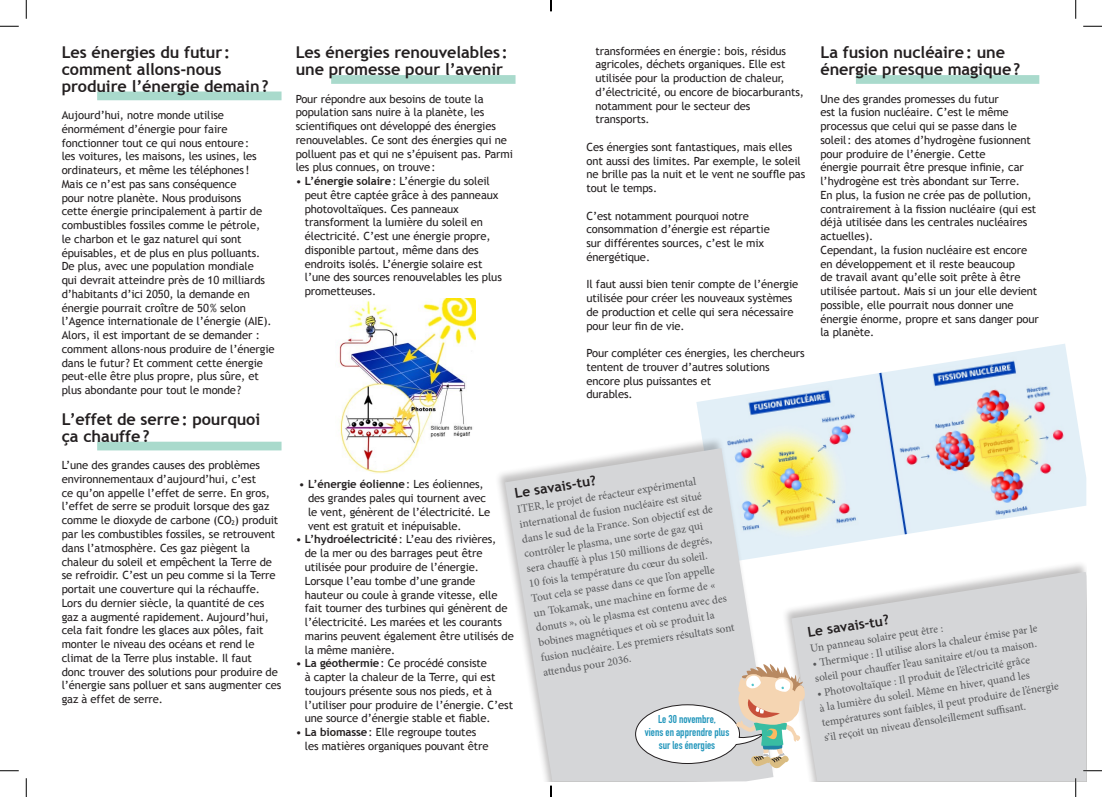
<style>
.page{position:relative;width:1102px;height:797px;background:#fff}
.page>*{position:absolute;margin:0;border:0;box-sizing:border-box;transform-origin:0 0}
.t1{font:700 16.25px/16.9px "Trebuchet MS";letter-spacing:-.005em;color:#231f20}
.t2{font:700 13.75px "Trebuchet MS";color:#231f20}
.t3{font:11.25px/13.8px "Trebuchet MS";letter-spacing:-.01em;color:#231f20}
.t4{font:11.25px/15px "Minion Pro";color:#57585a}
.t5{font:700 11.25px/13.1px "DIN Condensed";color:#2497bc;text-align:center}
.s1{font-weight:700}
</style>
<div class="page">
<img style="left:696px;top:344px;width:390px;height:211px">
<div style="left:97px;top:91px;width:184px;height:9px;background:#a9dacc"></div>
<div style="left:97px;top:441px;width:184px;height:9px;background:#a9dacc"></div>
<div style="left:331px;top:75px;width:184px;height:9px;background:#a9dacc"></div>
<div style="left:495px;top:436px;width:280px;height:345px;background:#231f20;opacity:.28"></div>
<svg style="left:505px;top:448px;width:268px;height:333px;fill:#d5d6d8"></svg>
<div style="left:855px;top:75px;width:184px;height:9px;background:#a9dacc"></div>
<div style="left:781px;top:560px;width:305px;height:221px;background:#231f20;opacity:.28"></div>
<svg style="left:791px;top:572px;width:295px;height:209px;fill:#d5d6d8"></svg>
<svg style="left:635px;top:663px;width:170px;height:105px"></svg>
<img style="left:339px;top:299px;width:136px;height:175px">
<svg style="left:0;top:25px;width:19px;height:2px"></svg>
<svg style="left:1083px;top:25px;width:18px;height:2px"></svg>
<svg style="left:0;top:770px;width:19px;height:1px"></svg>
<svg style="left:1083px;top:770px;width:18px;height:1px"></svg>
<svg style="left:25px;top:0;width:2px;height:19px"></svg>
<svg style="left:25px;top:778px;width:2px;height:19px"></svg>
<svg style="left:1075px;top:0;width:1px;height:19px"></svg>
<svg style="left:1074px;top:778px;width:2px;height:19px"></svg>
<svg style="left:550px;top:785px;width:1px;height:12px"></svg>
<p class="t1" style="left:62px;top:44px;width:208px">Les énergies du futur : comment allons-nous produire l’énergie demain?</p>
<p class="t3" style="left:62px;top:108px;width:197px">Aujourd’hui, notre monde utilise énormément d’énergie pour faire fonctionner tout ce qui nous entoure: les voitures, les maisons, les usines, les ordinateurs, et même les téléphones !</p>
<p class="t3" style="left:62px;top:177px;width:202px">Mais ce n’est pas sans conséquence<br>pour notre planète. Nous produisons cette énergie principalement à partir de combustibles fossiles comme le pétrole, le charbon et le gaz naturel qui sont épuisables, et de plus en plus polluants.</p>
<p class="t3" style="left:62px;top:260px;width:211px">De plus, avec une population mondiale qui devrait atteindre près de 10 milliards d’habitants d’ici 2050, la demande en énergie pourrait croître de 50% selon l’Agence internationale de l’énergie (AIE).</p>
<p class="t3" style="left:62px;top:328px;width:214px">Alors, il est important de se demander : comment allons-nous produire de l’énergie dans le futur? Et comment cette énergie peut-elle être plus propre, plus sûre, et plus abondante pour tout le monde?</p>
<p class="t1" style="left:62px;top:410px;width:200px">L’effet de serre: pourquoi ça chauffe?</p>
<p class="t3" style="left:62px;top:458px;width:221px">L’une des grandes causes des problèmes environnementaux d’aujourd’hui, c’est<br>ce qu’on appelle l’effet de serre. En gros, l’effet de serre se produit lorsque des gaz comme le dioxyde de carbone (CO<sub>2</sub>) produit par les combustibles fossiles, se retrouvent dans l’atmosphère. Ces gaz piègent la chaleur du soleil et empêchent la Terre de se refroidir. C’est un peu comme si la Terre portait une couverture qui la réchauffe.<br>Lors du dernier siècle, la quantité de ces gaz a augmenté rapidement. Aujourd’hui, cela fait fondre les glaces aux pôles, fait monter le niveau des océans et rend le climat de la Terre plus instable. Il faut<br>donc trouver des solutions pour produire de l’énergie sans polluer et sans augmenter ces gaz à effet de serre.</p>
<p class="t1" style="left:296px;top:44px;width:214px">Les énergies renouvelables : une promesse pour l’avenir</p>
<p class="t3" style="left:296px;top:92px;width:219px">Pour répondre aux besoins de toute la population sans nuire à la planète, les scientifiques ont développé des énergies renouvelables. Ce sont des énergies qui ne polluent pas et qui ne s’épuisent pas. Parmi les plus connues, on trouve:</p>
<p class="t3" style="left:305px;top:174px;width:198px;text-indent:-9px">• <span class="s1">L’énergie solaire</span>: L’énergie du soleil peut être captée grâce à des panneaux photovoltaïques. Ces panneaux transforment la lumière du soleil en électricité. C’est une énergie propre, disponible partout, même dans des endroits isolés. L’énergie solaire est l’une des sources renouvelables les plus prometteuses.</p>
<p class="t3" style="left:595px;top:44px;width:210px">transformées en énergie: bois, résidus agricoles, déchets organiques. Elle est utilisée pour la production de chaleur, d’électricité, ou encore de biocarburants, notamment pour le secteur des transports.</p>
<p class="t3" style="left:586px;top:140px;width:220px">Ces énergies sont fantastiques, mais elles ont aussi des limites. Par exemple, le soleil ne brille pas la nuit et le vent ne souffle pas tout le temps.</p>
<p class="t3" style="left:586px;top:209px;width:185px">C’est notamment pourquoi notre consommation d’énergie est répartie sur différentes sources, c’est le mix énergétique.</p>
<p class="t3" style="left:586px;top:278px;width:213px">Il faut aussi bien tenir compte de l’énergie utilisée pour créer les nouveaux systèmes de production et celle qui sera nécessaire pour leur fin de vie.</p>
<p class="t3" style="left:586px;top:346px;width:219px">Pour compléter ces énergies, les chercheurs tentent de trouver d’autres solutions encore plus puissantes et<br>durables.</p>
<p class="t1" style="left:820px;top:44px;width:201px">La fusion nucléaire: une énergie presque magique?</p>
<p class="t3" style="left:820px;top:92px;width:217px">Une des grandes promesses du futur<br>est la fusion nucléaire. C’est le même processus que celui qui se passe dans le soleil: des atomes d’hydrogène fusionnent pour produire de l’énergie. Cette<br>énergie pourrait être presque infinie, car l’hydrogène est très abondant sur Terre.<br>En plus, la fusion ne crée pas de pollution, contrairement à la fission nucléaire (qui est déjà utilisée dans les centrales nucléaires actuelles).</p>
<p class="t3" style="left:820px;top:243px;width:220px">Cependant, la fusion nucléaire est encore en développement et il reste beaucoup<br>de travail avant qu’elle soit prête à être utilisée partout. Mais si un jour elle devient possible, elle pourrait nous donner une énergie énorme, propre et sans danger pour la planète.</p>
<p class="t2" style="left:513px;top:484px;width:84px;rotate:-9deg">Le savais-tu?</p>
<p class="t4" style="left:516px;top:502px;width:197px;rotate:-9deg">ITER, le projet de réacteur expérimental international de fusion nucléaire est situé dans le sud de la France. Son objectif est de contrôler le plasma, une sorte de gaz qui sera chauff é à plus 150 millions de degrés, 10 fois la température du cœur du soleil.<br>Tout cela se passe dans ce que l’on appelle un Tokamak, une machine en forme de « donuts », où le plasma est contenu avec des bobines magnétiques et où se produit la fusion nucléaire. Les premiers résultats sont attendus pour 2036.</p>
<p class="t3" style="left:308px;top:478px;width:184px;text-indent:-9px">• <span class="s1">L’énergie éolienne</span>: Les éoliennes, des grandes pales qui tournent avec le vent, génèrent de l’électricité. Le vent est gratuit et inépuisable.</p>
<p class="t3" style="left:305px;top:533px;width:211px;text-indent:-9px">• <span class="s1">L’hydroélectricité</span>: L’eau des rivières,<br>de la mer ou des barrages peut être utilisée pour produire de l’énergie.<br>Lorsque l’eau tombe d’une grande hauteur ou coule à grande vitesse, elle fait tourner des turbines qui génèrent de l’électricité. Les marées et les courants marins peuvent également être utilisés de la même manière.</p>
<p class="t3" style="left:305px;top:656px;width:210px;text-indent:-9px">• <span class="s1">La géothermie</span>: Ce procédé consiste<br>à capter la chaleur de la Terre, qui est toujours présente sous nos pieds, et à l’utiliser pour produire de l’énergie. C’est une source d’énergie stable et fiable.</p>
<p class="t3" style="left:305px;top:725px;width:185px;text-indent:-9px">• <span class="s1">La biomasse</span>: Elle regroupe toutes les matières organiques pouvant être</p>
<p class="t5" style="left:644px;top:712px;width:86px">Le 30 novembre,<br>viens en apprendre plus sur les énergies</p>
<p class="t2" style="left:806px;top:624px;width:84px;rotate:-9deg">Le savais-tu?</p>
<p class="t4" style="left:811px;top:656px;width:229px;rotate:-9deg">• Th ermique : Il utilise alors la chaleur émise par le soleil pour chauff er l’eau sanitaire et/ou ta maison.</p>
<p class="t4" style="left:809px;top:641px;width:136px;rotate:-9deg">Un panneau solaire peut être :</p>
<p class="t4" style="left:816px;top:685px;width:241px;rotate:-9deg">• Photovoltaïque : Il produit de l’électricité grâce<br>à la lumière du soleil. Même en hiver, quand les températures sont faibles, il peut produire de l’énergie s’il reçoit un niveau d’ensoleillement suffi sant.</p>
</div>
